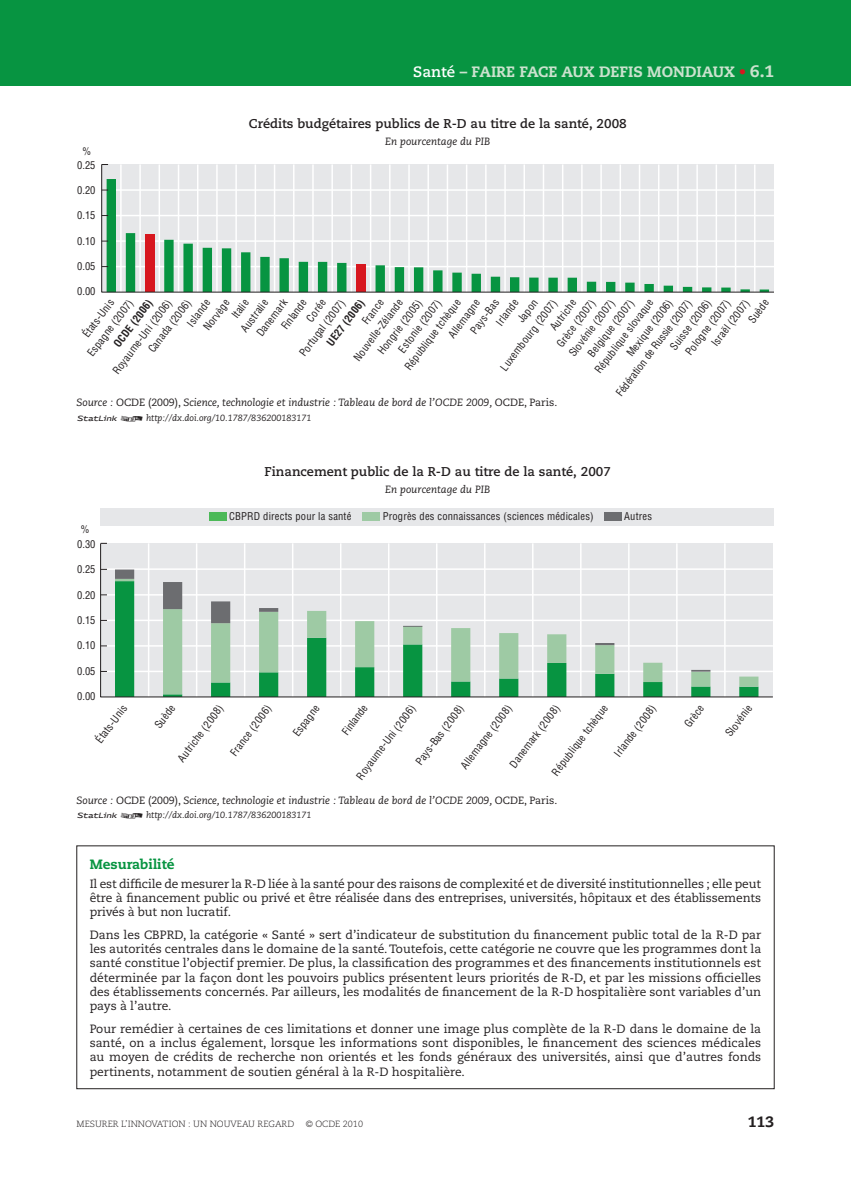
<style>
.page{position:relative;width:851px;height:1191px;background:#fff}
.page>*{position:absolute;margin:0;border:0;box-sizing:border-box;transform-origin:0 0}
.t1{font:800 15px "Caecilia LT Std";color:#cbe2ce}
.t2{font:800 15px "Caecilia LT Std";color:#231f20}
.t3{font:800 13.5px "Caecilia LT Std";color:#079441}
.t4{font:700 12.75px "Caecilia LT Std";color:#231f20}
.t5{font:12px/14.2px "Caecilia LT Std";color:#231f20;text-align:justify}
.t6{font:condensed 10.5px/15px "Helvetica LT Std";letter-spacing:.02em;color:#231f20;text-align:center}
.t7{font:italic 10.5px "Caecilia LT Std";color:#231f20}
.t8{font:700 condensed 10.5px "Helvetica LT Std";color:#231f20}
.t9{font:italic 9px "Caecilia LT Std";color:#231f20}
.t10{font:300 9px "Caecilia LT Std";color:#231f20}
.s1{font-weight:700;color:#fff}
.s2{color:#d7171f}
.s3{font-size:16.5px}
.s4{font-style:normal}
.s5{font-family:"Stat Link";font-style:normal}
</style>
<div class="page">
<div style="left:0;top:0;width:21px;height:85px;background:#079441"></div>
<div style="left:21px;top:0;width:829px;height:85px;background:#079441"></div>
<div style="left:100px;top:508px;width:673px;height:17px;background:#e6e7e9"></div>
<div style="left:209px;top:512px;width:17px;height:9px;background:#4cb958"></div>
<div style="left:362px;top:512px;width:17px;height:9px;background:#9ecaa4"></div>
<div style="left:604px;top:512px;width:17px;height:9px;background:#6c6d70"></div>
<svg style="left:100px;top:543px;width:673px;height:154px;background:#cddcd4"></svg>
<div style="left:77px;top:845px;width:697px;height:244px;border:1px solid #231f20"></div>
<svg style="left:101px;top:164px;width:673px;height:129px;background:#d2ded8"></svg>
<p class="t6" style="left:77px;top:144px;width:20px;line-height:13.5px">%<br>0.25</p>
<p class="t6" style="left:77px;top:183px;width:20px">0.20</p>
<p class="t6" style="left:77px;top:208px;width:20px">0.15</p>
<p class="t6" style="left:77px;top:233px;width:20px">0.10</p>
<p class="t6" style="left:77px;top:259px;width:20px">0.05</p>
<p class="t6" style="left:77px;top:284px;width:20px">0.00</p>
<p class="t1" style="left:413px;top:62px;width:362px"><span class="s1">Santé</span> – FAIRE FACE AUX DEFIS MONDIAUX <span class="s2">•</span> <span class="s3">6.1</span></p>
<p class="t4" style="left:249px;top:116px;width:379px">Crédits budgétaires publics de R-D au titre de la santé, 2008</p>
<p class="t7" style="left:385px;top:136px;width:107px">En pourcentage du PIB</p>
<p class="t6" style="left:253px;top:330px;width:45px;rotate:-53deg">Danemark</p>
<p class="t8" style="left:324px;top:340px;width:56px;rotate:-53deg">UE27 (2006)</p>
<p class="t8" style="left:111px;top:342px;width:58px;rotate:-53deg">OCDE (2006)</p>
<p class="t6" style="left:681px;top:349px;width:69px;rotate:-53deg">Pologne (2007)</p>
<p class="t6" style="left:84px;top:350px;width:70px;rotate:-53deg">Espagne (2007)</p>
<p class="t6" style="left:744px;top:317px;width:28px;rotate:-53deg">Suède</p>
<p class="t6" style="left:109px;top:368px;width:92px;rotate:-53deg">Royaume-Uni (2006)</p>
<p class="t6" style="left:144px;top:346px;width:65px;rotate:-53deg">Canada (2006)</p>
<p class="t6" style="left:401px;top:364px;width:87px;rotate:-53deg">République tchèque</p>
<p class="t6" style="left:183px;top:321px;width:32px;rotate:-53deg">Islande</p>
<p class="t6" style="left:492px;top:320px;width:31px;rotate:-53deg">Irlande</p>
<p class="t6" style="left:707px;top:340px;width:57px;rotate:-53deg">Israël (2007)</p>
<p class="t6" style="left:237px;top:326px;width:39px;rotate:-53deg">Australie</p>
<p class="t6" style="left:546px;top:324px;width:37px;rotate:-53deg">Autriche</p>
<p class="t6" style="left:584px;top:351px;width:71px;rotate:-53deg">Belgique (2007)</p>
<p class="t6" style="left:277px;top:323px;width:36px;rotate:-53deg">Finlande</p>
<p class="t6" style="left:358px;top:318px;width:30px;rotate:-53deg">France</p>
<p class="t6" style="left:444px;top:332px;width:46px;rotate:-53deg">Allemagne</p>
<p class="t6" style="left:553px;top:341px;width:58px;rotate:-53deg">Grèce (2007)</p>
<p class="t6" style="left:295px;top:350px;width:70px;rotate:-53deg">Portugal (2007)</p>
<p class="t6" style="left:612px;top:390px;width:119px;rotate:-53deg">Fédération de Russie (2007)</p>
<p class="t6" style="left:302px;top:316px;width:26px;rotate:-53deg">Corée</p>
<p class="t6" style="left:496px;top:365px;width:88px;rotate:-53deg">Luxembourg (2007)</p>
<p class="t6" style="left:623px;top:350px;width:70px;rotate:-53deg">Mexique (2006)</p>
<p class="t6" style="left:382px;top:337px;width:65px;text-align:left;text-indent:-14px;rotate:-53deg">Hongrie (2005)<br>Estonie (2007)</p>
<p class="t6" style="left:565px;top:350px;width:70px;rotate:-53deg">Slovénie (2007)</p>
<p class="t6" style="left:666px;top:344px;width:62px;rotate:-53deg">Suisse (2006)</p>
<p class="t6" style="left:228px;top:312px;width:22px;rotate:-53deg">Italie</p>
<p class="t6" style="left:513px;top:316px;width:27px;rotate:-53deg">Japon</p>
<p class="t6" style="left:200px;top:324px;width:37px;rotate:-53deg">Norvège</p>
<p class="t6" style="left:350px;top:355px;width:76px;rotate:-53deg">Nouvelle-Zélande</p>
<p class="t6" style="left:591px;top:367px;width:91px;rotate:-53deg">République slovaque</p>
<p class="t6" style="left:79px;top:331px;width:46px;rotate:-53deg">États-Unis</p>
<p class="t6" style="left:467px;top:328px;width:41px;rotate:-53deg">Pays-Bas</p>
<p class="t7" style="left:77px;top:397px;width:482px">Source : <span class="s4">OCDE (2009),</span> Science, technologie et industrie : Tableau de bord de l’OCDE 2009, <span class="s4">OCDE, Paris.</span></p>
<p class="t9" style="left:77px;top:413px;width:236px"><span class="s5">1 2</span> http://dx.doi.org/10.1787/836200183171</p>
<p class="t6" style="left:77px;top:521px;width:20px">%<br>0.30</p>
<p class="t6" style="left:77px;top:562px;width:20px">0.25</p>
<p class="t6" style="left:77px;top:587px;width:20px">0.20</p>
<p class="t6" style="left:77px;top:612px;width:20px">0.15</p>
<p class="t6" style="left:77px;top:638px;width:20px">0.10</p>
<p class="t6" style="left:77px;top:663px;width:20px">0.05</p>
<p class="t6" style="left:77px;top:688px;width:20px">0.00</p>
<p class="t6" style="left:92px;top:737px;width:46px;rotate:-53deg">États-Unis</p>
<p class="t4" style="left:264px;top:464px;width:348px">Financement public de la R-D au titre de la santé, 2007</p>
<p class="t7" style="left:385px;top:484px;width:107px">En pourcentage du PIB</p>
<p class="t6" style="left:229px;top:509px;width:124px">CBPRD directs pour la santé</p>
<p class="t6" style="left:382px;top:509px;width:212px">Progrès des connaissances (sciences médicales)</p>
<p class="t6" style="left:624px;top:509px;width:29px">Autres</p>
<p class="t6" style="left:226px;top:749px;width:62px;rotate:-53deg">France (2006)</p>
<p class="t6" style="left:457px;top:763px;width:78px;rotate:-53deg">Allemagne (2008)</p>
<p class="t6" style="left:151px;top:722px;width:28px;rotate:-53deg">Suède</p>
<p class="t6" style="left:352px;top:774px;width:92px;rotate:-53deg">Royaume-Uni (2006)</p>
<p class="t6" style="left:174px;top:755px;width:69px;rotate:-53deg">Autriche (2008)</p>
<p class="t6" style="left:548px;top:769px;width:87px;rotate:-53deg">République tchèque</p>
<p class="t6" style="left:412px;top:759px;width:73px;rotate:-53deg">Pays-Bas (2008)</p>
<p class="t6" style="left:721px;top:730px;width:38px;rotate:-53deg">Slovénie</p>
<p class="t6" style="left:506px;top:761px;width:77px;rotate:-53deg">Danemark (2008)</p>
<p class="t6" style="left:680px;top:721px;width:26px;rotate:-53deg">Grèce</p>
<p class="t6" style="left:610px;top:751px;width:63px;rotate:-53deg">Irlande (2008)</p>
<p class="t6" style="left:338px;top:729px;width:36px;rotate:-53deg">Finlande</p>
<p class="t6" style="left:289px;top:730px;width:38px;rotate:-53deg">Espagne</p>
<p class="t7" style="left:77px;top:794px;width:482px">Source : <span class="s4">OCDE (2009),</span> Science, technologie et industrie : Tableau de bord de l’OCDE 2009, <span class="s4">OCDE, Paris.</span></p>
<p class="t9" style="left:77px;top:810px;width:236px"><span class="s5">1 2</span> http://dx.doi.org/10.1787/836200183171</p>
<p class="t3" style="left:90px;top:856px;width:86px">Mesurabilité</p>
<p class="t5" style="left:90px;top:876px;width:672px">Il est difficile de mesurer la R-D liée à la santé pour des raisons de complexité et de diversité institutionnelles ; elle peut être à financement public ou privé et être réalisée dans des entreprises, universités, hôpitaux et des établissements privés à but non lucratif.</p>
<p class="t5" style="left:90px;top:928px;width:673px">Dans les CBPRD, la catégorie « Santé » sert d’indicateur de substitution du financement public total de la R-D par les autorités centrales dans le domaine de la santé. Toutefois, cette catégorie ne couvre que les programmes dont la santé constitue l’objectif premier. De plus, la classification des programmes et des financements institutionnels est déterminée par la façon dont les pouvoirs publics présentent leurs priorités de R-D, et par les missions officielles des établissements concernés. Par ailleurs, les modalités de financement de la R-D hospitalière sont variables d’un pays à l’autre.</p>
<p class="t5" style="left:90px;top:1022px;width:673px">Pour remédier à certaines de ces limitations et donner une image plus complète de la R-D dans le domaine de la santé, on a inclus également, lorsque les informations sont disponibles, le financement des sciences médicales au moyen de crédits de recherche non orientés et les fonds généraux des universités, ainsi que d’autres fonds pertinents, notamment de soutien général à la R-D hospitalière.</p>
<p class="t10" style="left:77px;top:1119px;width:219px">MESURER L’INNOVATION : UN NOUVEAU REGARD</p>
<p class="t10" style="left:306px;top:1119px;width:59px">© OCDE 2010</p>
<p class="t2" style="left:747px;top:1112px;width:28px">113</p>
</div>
